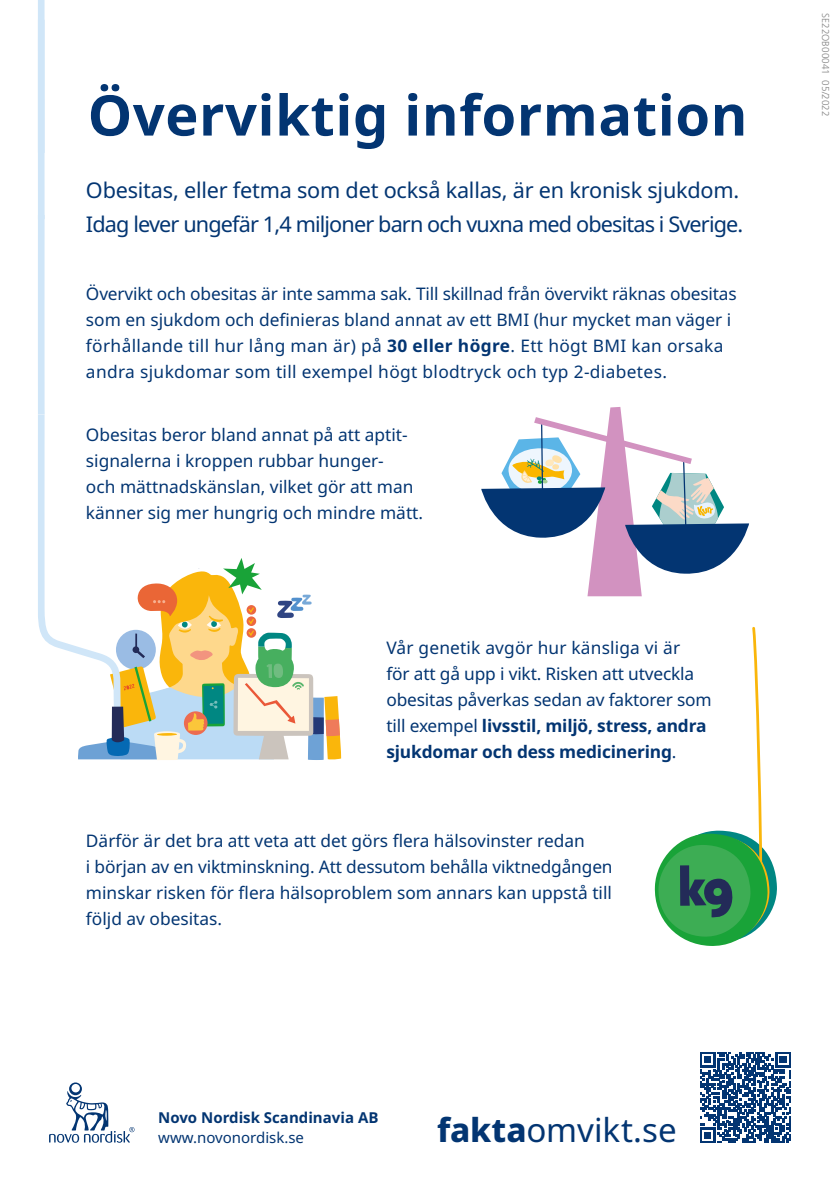
<style>
.page{position:relative;width:840px;height:1191px;background:#fff}
.page>*{position:absolute;margin:0;border:0;box-sizing:border-box;transform-origin:0 0}
.t1{font:700 56px "Apis";letter-spacing:.01em;color:#033572}
.t2{font:33.2px "Apis";letter-spacing:-.005em;color:#033572}
.t3{font:21.6px/34.6px "Apis";letter-spacing:-.04em;color:#033572}
.t4{font:17.4px/26px "Apis";color:#033572}
.t5{font:700 15px "Apis";color:#033572}
.t6{font:15px "Apis";color:#033572}
.t7{font:300 10px "Frutiger";color:#878787}
.s1{font-weight:700}
.s2{font-weight:800}
</style>
<div class="page">
<svg style="left:654px;top:627px;width:122px;height:319px"></svg>
<svg style="left:38px;top:0;width:303px;height:760px"></svg>
<svg style="left:481px;top:407px;width:267px;height:189px"></svg>
<svg style="left:49px;top:1082px;width:85px;height:60px"></svg>
<svg style="left:700px;top:1052px;width:90px;height:90px"></svg>
<h1 class="t1" style="left:88px;top:76px;width:661px">Överviktig information</h1>
<p class="t3" style="left:86px;top:173px;width:658px">Obesitas, eller fetma som det också kallas, är en kronisk sjukdom.<br>Idag lever ungefär 1,4 miljoner barn och vuxna med obesitas i Sverige.</p>
<p class="t4" style="left:86px;top:281px;width:652px">Övervikt och obesitas är inte samma sak. Till skillnad från övervikt räknas obesitas som en sjukdom och definieras bland annat av ett BMI (hur mycket man väger i förhållande till hur lång man är) på <span class="s1">30 eller högre</span>. Ett högt BMI kan orsaka andra sjukdomar som till exempel högt blodtryck och typ 2-diabetes.</p>
<p class="t4" style="left:86px;top:422px;width:338px">Obesitas beror bland annat på att aptit&shy;signalerna i kroppen rubbar hunger-<br>och mättnadskänslan, vilket gör att man känner sig mer hungrig och mindre mätt.</p>
<p class="t4" style="left:386px;top:635px;width:327px">Vår genetik avgör hur känsliga vi är<br>för att gå upp i vikt. Risken att utveckla obesitas påverkas sedan av faktorer som till exempel <span class="s1">livsstil, miljö, stress, andra sjukdomar och dess medicinering</span>.</p>
<p class="t4" style="left:86px;top:828px;width:528px">Därför är det bra att veta att det görs flera hälsovinster redan<br>i början av en viktminskning. Att dessutom behålla viktnedgången minskar risken för flera hälsoproblem som annars kan uppstå till följd av obesitas.</p>
<p class="t5" style="left:158px;top:1106px;width:221px">Novo Nordisk Scandinavia AB</p>
<p class="t6" style="left:158px;top:1126px;width:147px">www.novonordisk.se</p>
<h2 class="t2" style="left:437px;top:1106px;width:241px"><span class="s2">fakta</span>omvikt.se</h2>
<p class="t7" style="left:831px;top:13px;width:105px;rotate:90deg">SE22OB00041 05/2022</p>
</div>
